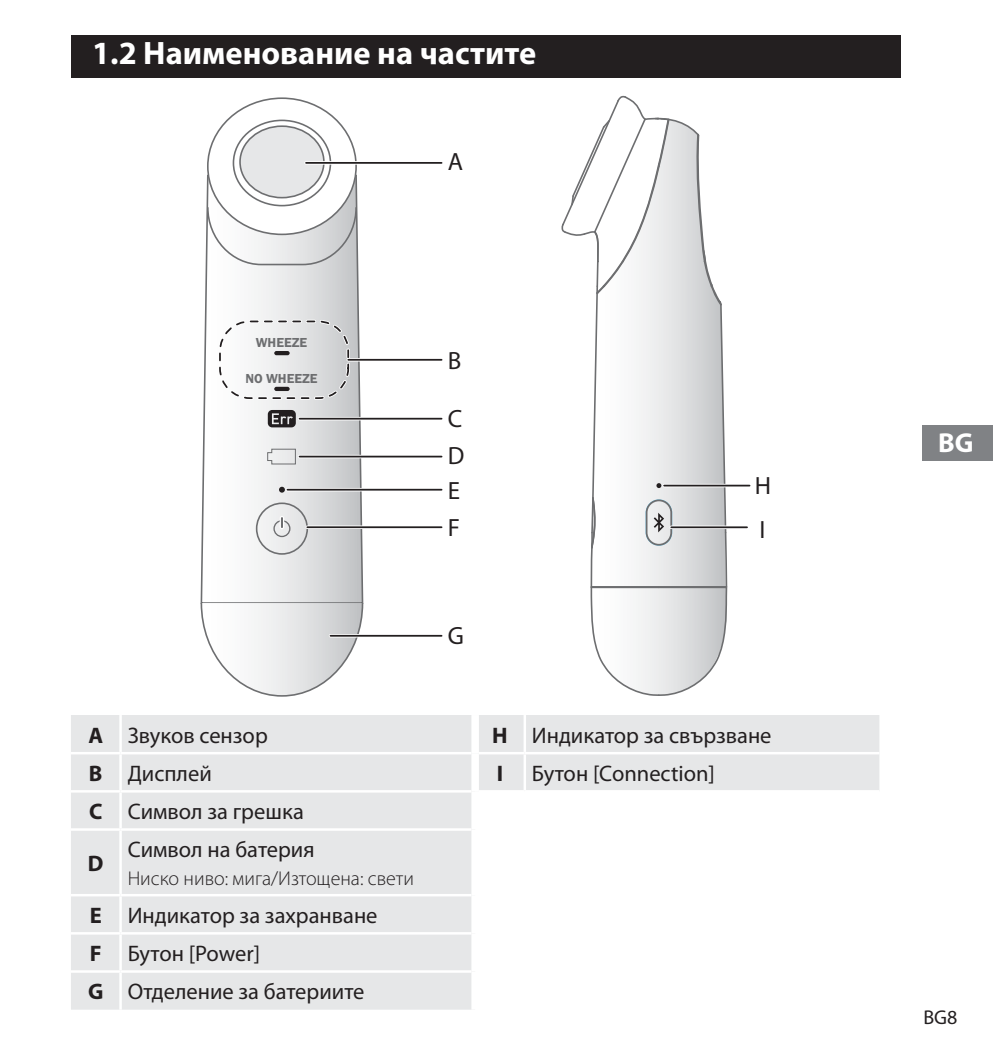
<style>
.page{position:relative;width:993px;height:1063px;background:#fff}
.page>*{position:absolute;margin:0;border:0;box-sizing:border-box;transform-origin:0 0}
.t1{font:700 32.5px "Myriad Pro";color:#fff}
.t2{font:700 27.5px "Myriad Pro";color:#fff}
.t3{font:25px/37.2px "Myriad Pro";color:#231f20}
.t4{font:22.5px/38.2px "Myriad Pro";color:#231f20}
.t5{font:700 22.5px "Myriad Pro";color:#231f20}
.t6{font:300 20px "Myriad Pro";color:#231f20}
.t7{font:20px "Myriad Pro";color:#231f20}
.t8{font:600 13.5px "Franklin Gothic";color:#6d6e70}
.s1{font-weight:700}
</style>
<div class="page">
<div style="left:71px;top:35px;width:829px;height:42px;background:#231f20"></div>
<div style="left:921px;top:425px;width:71px;height:35px;background:#808285"></div>
<svg style="left:200px;top:174px;width:164px;height:427px"></svg>
<div style="left:208px;top:98px;width:148px;height:136px;background:#fff;border-radius:50%"></div>
<div style="left:233px;top:120px;width:98px;height:86px;border:2px solid #6d6e70;border-radius:50%"></div>
<div style="left:240px;top:126px;width:84px;height:72px;background:#e6e7e8;border-radius:50%"></div>
<div style="left:239px;top:125px;width:86px;height:73px;border:2px solid #6d6e70;border-radius:50%"></div>
<svg style="left:206px;top:206px;width:152px;height:60px"></svg>
<svg style="left:200px;top:601px;width:164px;height:95px"></svg>
<div style="left:256px;top:502px;width:52px;height:52px;border:2px solid #6d6e70;border-radius:50%"></div>
<svg style="left:279px;top:487px;width:6px;height:5px"></svg>
<div style="left:273px;top:520px;width:17px;height:17px;border:1px solid #6d6e70;border-radius:50%"></div>
<hr style="left:280px;top:516px;width:4px;height:13px;background:#fff;border-radius:2px">
<svg style="left:280px;top:516px;width:3px;height:12px"></svg>
<hr style="left:306px;top:161px;width:135px;height:4px;background:#fff">
<hr style="left:306px;top:162px;width:135px;height:2px;background:#231f20">
<div style="left:218px;top:320px;width:132px;height:80px;border:4px dashed #fff;border-radius:30px"></div>
<div style="left:219px;top:320px;width:130px;height:79px;border:2px dashed #231f20;border-radius:30px"></div>
<hr style="left:330px;top:634px;width:111px;height:3px;background:#fff">
<hr style="left:330px;top:635px;width:111px;height:1px;background:#231f20">
<svg style="left:561px;top:95px;width:167px;height:601px"></svg>
<svg style="left:671px;top:525px;width:76px;height:4px"></svg>
<hr style="left:671px;top:526px;width:76px;height:2px;background:#231f20">
<svg style="left:268px;top:410px;width:28px;height:17px"></svg>
<svg style="left:267px;top:448px;width:29px;height:17px"></svg>
<hr style="left:274px;top:351px;width:16px;height:4px;background:#231f20;border-radius:2px">
<hr style="left:274px;top:387px;width:16px;height:4px;background:#231f20;border-radius:2px">
<hr style="left:348px;top:358px;width:93px;height:3px;background:#fff">
<hr style="left:348px;top:359px;width:93px;height:2px;background:#231f20">
<hr style="left:299px;top:417px;width:142px;height:3px;background:#fff">
<hr style="left:299px;top:418px;width:142px;height:1px;background:#231f20">
<hr style="left:287px;top:488px;width:154px;height:3px;background:#fff">
<hr style="left:287px;top:489px;width:154px;height:1px;background:#231f20">
<hr style="left:299px;top:455px;width:142px;height:3px;background:#fff">
<hr style="left:299px;top:455px;width:142px;height:2px;background:#231f20">
<svg style="left:307px;top:525px;width:134px;height:4px"></svg>
<hr style="left:307px;top:526px;width:134px;height:2px;background:#231f20">
<hr style="left:664px;top:484px;width:85px;height:3px;background:#fff">
<hr style="left:664px;top:484px;width:85px;height:2px;background:#231f20">
<svg style="left:71px;top:715px;width:808px;height:294px;fill:#e6e7e8"></svg>
<hr style="left:119px;top:715px;width:3px;height:37px;background:#fff">
<hr style="left:523px;top:715px;width:3px;height:37px;background:#fff">
<hr style="left:71px;top:752px;width:50px;height:2px;background:#fff">
<hr style="left:121px;top:752px;width:350px;height:2px;background:#fff">
<hr style="left:119px;top:754px;width:3px;height:36px;background:#fff">
<hr style="left:479px;top:752px;width:46px;height:2px;background:#fff">
<hr style="left:525px;top:752px;width:354px;height:2px;background:#fff">
<hr style="left:523px;top:754px;width:3px;height:36px;background:#fff">
<hr style="left:71px;top:790px;width:50px;height:2px;background:#fff">
<hr style="left:121px;top:790px;width:350px;height:2px;background:#fff">
<hr style="left:119px;top:792px;width:3px;height:36px;background:#fff">
<hr style="left:479px;top:790px;width:46px;height:2px;background:#fff">
<hr style="left:525px;top:790px;width:354px;height:2px;background:#fff">
<hr style="left:523px;top:792px;width:3px;height:36px;background:#fff">
<hr style="left:71px;top:828px;width:50px;height:2px;background:#fff">
<hr style="left:121px;top:828px;width:350px;height:2px;background:#fff">
<hr style="left:119px;top:830px;width:3px;height:64px;background:#fff">
<hr style="left:479px;top:828px;width:46px;height:2px;background:#fff">
<hr style="left:525px;top:828px;width:354px;height:2px;background:#fff">
<hr style="left:523px;top:830px;width:3px;height:64px;background:#fff">
<hr style="left:71px;top:894px;width:50px;height:2px;background:#fff">
<hr style="left:121px;top:894px;width:350px;height:2px;background:#fff">
<hr style="left:119px;top:896px;width:3px;height:36px;background:#fff">
<hr style="left:479px;top:894px;width:46px;height:2px;background:#fff">
<hr style="left:525px;top:894px;width:354px;height:2px;background:#fff">
<hr style="left:523px;top:896px;width:3px;height:37px;background:#fff">
<hr style="left:119px;top:934px;width:3px;height:36px;background:#fff">
<hr style="left:523px;top:933px;width:3px;height:38px;background:#fff">
<hr style="left:71px;top:970px;width:50px;height:2px;background:#fff">
<hr style="left:121px;top:970px;width:350px;height:2px;background:#fff">
<hr style="left:119px;top:972px;width:3px;height:37px;background:#fff">
<hr style="left:523px;top:971px;width:3px;height:38px;background:#fff">
<hr style="left:71px;top:932px;width:50px;height:2px;background:#fff">
<hr style="left:121px;top:932px;width:350px;height:2px;background:#fff">
<div style="left:471px;top:715px;width:8px;height:38px;background:#fff"></div>
<div style="left:471px;top:753px;width:8px;height:38px;background:#fff"></div>
<div style="left:471px;top:791px;width:8px;height:38px;background:#fff"></div>
<div style="left:471px;top:829px;width:8px;height:66px;background:#fff"></div>
<div style="left:471px;top:895px;width:8px;height:38px;background:#fff"></div>
<div style="left:471px;top:933px;width:8px;height:38px;background:#fff"></div>
<div style="left:471px;top:971px;width:8px;height:38px;background:#fff"></div>
<h1 class="t1" style="left:92px;top:33px;width:445px">1.2 Наименование на частите</h1>
<p class="t8" style="left:256px;top:338px;width:53px">WHEEZE</p>
<p class="t8" style="left:245px;top:374px;width:74px">NO WHEEZE</p>
<p class="t3" style="left:448px;top:143px;width:17px">A</p>
<p class="t3" style="left:448px;top:341px;width:15px">B</p>
<p class="t3" style="left:448px;top:400px;width:16px">C</p>
<p class="t3" style="left:448px;top:437px;width:18px">D</p>
<p class="t3" style="left:448px;top:472px;width:14px">E<br>F</p>
<p class="t3" style="left:448px;top:616px;width:18px">G</p>
<p class="t3" style="left:754px;top:467px;width:18px">H</p>
<p class="t3" style="left:759px;top:510px;width:7px">I</p>
<p class="t4" style="left:88px;top:718px;width:181px"><span class="s1">A</span> Звуков сензор</p>
<p class="t4" style="left:492px;top:718px;width:281px"><span class="s1">H</span> Индикатор за свързване</p>
<p class="t4" style="left:89px;top:756px;width:124px"><span class="s1">B</span> Дисплей</p>
<p class="t5" style="left:497px;top:759px;width:8px">I</p>
<p class="t4" style="left:532px;top:756px;width:185px">Бутон [Connection]</p>
<p class="t4" style="left:89px;top:794px;width:216px"><span class="s1">C</span> Символ за грешка</p>
<p class="t5" style="left:88px;top:849px;width:17px">D</p>
<p class="t4" style="left:128px;top:832px;width:188px">Символ на батерия</p>
<p class="t6" style="left:128px;top:866px;width:288px">Ниско ниво: мига/Изтощена: свети</p>
<p class="t4" style="left:88px;top:898px;width:291px"><span class="s1">E</span> Индикатор за захранване<br><span class="s1">F</span> Бутон [Power]<br><span class="s1">G</span> Отделение за батериите</p>
<p class="t2" style="left:938px;top:426px;width:37px">BG</p>
<p class="t7" style="left:923px;top:1010px;width:36px">BG8</p>
</div>
